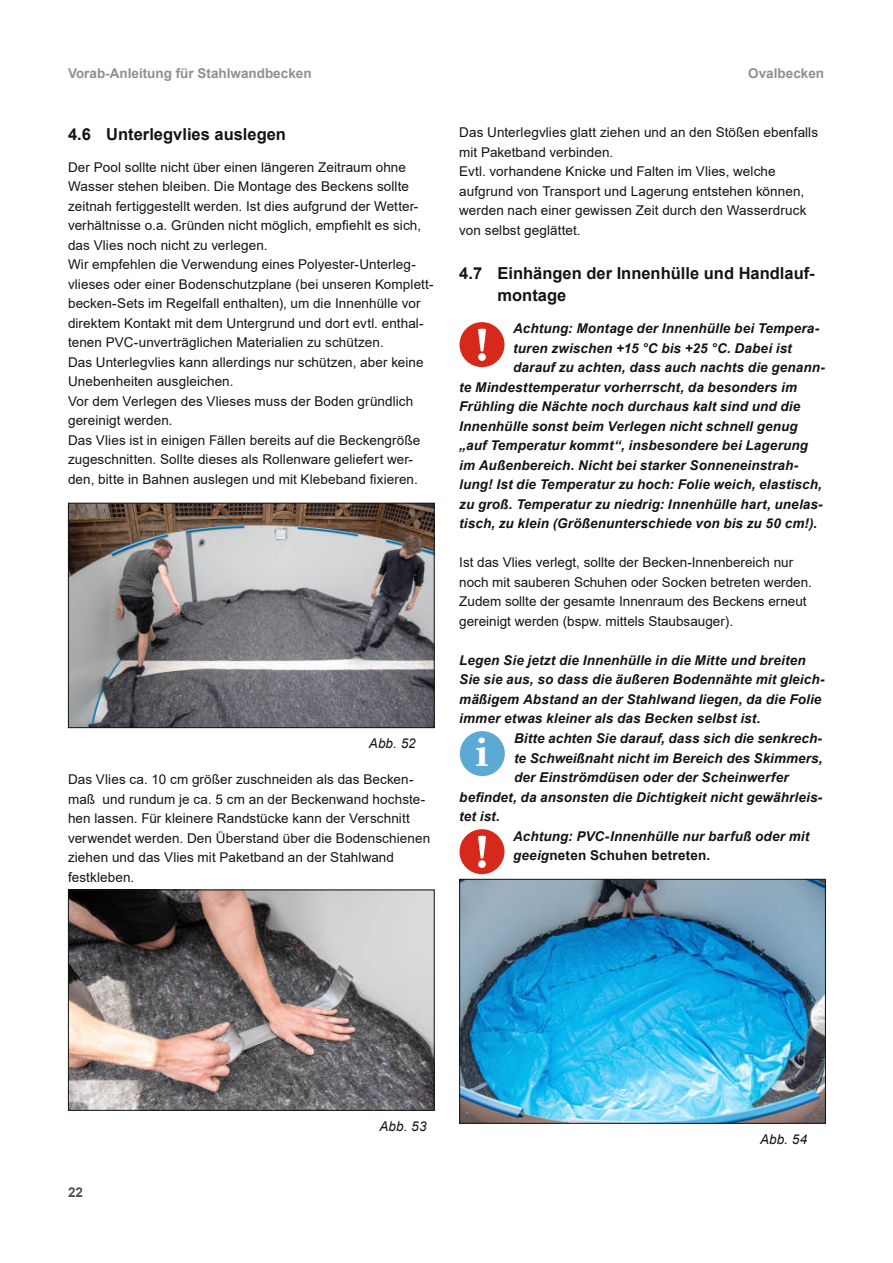
<style>
.page{position:relative;width:893px;height:1263px;background:#fff}
.page>*{position:absolute;margin:0;border:0;box-sizing:border-box;transform-origin:0 0}
.t1{font:700 40.5px "Constantia";color:#fff}
.t2{font:700 16.5px/22.5px "Arial";color:#131413}
.t3{font:13.5px/19.5px "Arial";letter-spacing:.005em;color:#131413}
.t4{font:italic 700 13.5px/19.5px "Arial";letter-spacing:.01em;color:#131413}
.t5{font:700 13.5px "Arial";color:#909090}
.t6{font:700 13.5px "Arial";letter-spacing:.01em;color:#131413}
.t7{font:italic 13.5px "Arial";letter-spacing:.01em;color:#131413}
.t8{font:700 13.5px "Arial";color:#505050}
.s1{font-style:italic}
</style>
<div class="page">
<img style="left:70px;top:505px;width:363px;height:221px">
<div style="left:68px;top:503px;width:367px;height:225px;border:1px solid #131413"></div>
<img style="left:70px;top:891px;width:363px;height:218px">
<div style="left:68px;top:889px;width:367px;height:222px;border:1px solid #131413"></div>
<div style="left:459px;top:322px;width:45px;height:45px;background:#d6291c;border-radius:50%"></div>
<svg style="left:478px;top:328px;width:8px;height:23px"></svg>
<div style="left:478px;top:353px;width:8px;height:8px;background:#fff;border-radius:50%"></div>
<div style="left:460px;top:731px;width:45px;height:45px;background:#5da9d6;border-radius:50%"></div>
<div style="left:459px;top:829px;width:45px;height:45px;background:#d6291c;border-radius:50%"></div>
<svg style="left:478px;top:836px;width:8px;height:22px"></svg>
<div style="left:478px;top:860px;width:8px;height:8px;background:#fff;border-radius:50%"></div>
<img style="left:461px;top:881px;width:363px;height:241px">
<div style="left:459px;top:879px;width:367px;height:245px;border:1px solid #131413"></div>
<p class="t5" style="left:68px;top:68px;width:245px">Vorab-Anleitung für Stahlwandbecken</p>
<p class="t5" style="left:748px;top:68px;width:77px">Ovalbecken</p>
<p class="t2" style="left:68px;top:123px;width:219px">4.6 Unterlegvlies auslegen</p>
<p class="t3" style="left:68px;top:158px;width:367px">Der Pool sollte nicht über einen längeren Zeitraum ohne Wasser stehen bleiben. Die Montage des Beckens sollte zeitnah fertiggestellt werden. Ist dies aufgrund der Wetter&shy;verhältnisse o.a. Gründen nicht möglich, empfiehlt es sich, das Vlies noch nicht zu verlegen.<br>Wir empfehlen die Verwendung eines Polyester-Unterleg&shy;vlieses oder einer Bodenschutzplane (bei unseren Komplett&shy;becken-Sets im Regelfall enthalten), um die Innenhülle vor direktem Kontakt mit dem Untergrund und dort evtl. enthal&shy;tenen PVC-unverträglichen Materialien zu schützen.<br>Das Unterlegvlies kann allerdings nur schützen, aber keine Unebenheiten ausgleichen.<br>Vor dem Verlegen des Vlieses muss der Boden gründlich gereinigt werden.<br>Das Vlies ist in einigen Fällen bereits auf die Beckengröße zugeschnitten. Sollte dieses als Rollenware geliefert wer&shy;den, bitte in Bahnen auslegen und mit Klebeband fixieren.</p>
<p class="t7" style="left:369px;top:738px;width:48px">Abb. 52</p>
<p class="t3" style="left:68px;top:771px;width:364px">Das Vlies ca. 10 cm größer zuschneiden als das Becken&shy;maß und rundum je ca. 5 cm an der Beckenwand hochste&shy;hen lassen. Für kleinere Randstücke kann der Verschnitt verwendet werden. Den Überstand über die Bodenschienen ziehen und das Vlies mit Paketband an der Stahlwand festkleben.</p>
<p class="t3" style="left:459px;top:124px;width:360px">Das Unterlegvlies glatt ziehen und an den Stößen ebenfalls mit Paketband verbinden.<br>Evtl. vorhandene Knicke und Falten im Vlies, welche aufgrund von Transport und Lagerung entstehen können, werden nach einer gewissen Zeit durch den Wasserdruck von selbst geglättet.</p>
<p class="t2" style="left:497px;top:263px;width:319px;text-indent:-38px">4.7 Einhängen der Innenhülle und Handlauf&shy;montage</p>
<p class="t4" style="left:513px;top:320px;width:308px">Achtung: Montage der Innenhülle bei Tempera-</p>
<p class="t4" style="left:513px;top:340px;width:280px">turen zwischen +15 °C bis +25 °C. Dabei ist</p>
<p class="t4" style="left:513px;top:359px;width:313px">darauf zu achten, dass auch nachts die genann-</p>
<p class="t4" style="left:459px;top:379px;width:339px">te Mindesttemperatur vorherrscht, da besonders im</p>
<p class="t4" style="left:459px;top:398px;width:343px">Frühling die Nächte noch durchaus kalt sind und die</p>
<p class="t4" style="left:459px;top:418px;width:340px">Innenhülle sonst beim Verlegen nicht schnell genug</p>
<p class="t4" style="left:459px;top:437px;width:350px">„auf Temperatur kommt“, insbesondere bei Lagerung</p>
<p class="t4" style="left:459px;top:457px;width:341px">im Außenbereich. Nicht bei starker Sonneneinstrah-</p>
<p class="t4" style="left:459px;top:476px;width:364px">lung! Ist die Temperatur zu hoch: Folie weich, elastisch,</p>
<p class="t4" style="left:459px;top:496px;width:365px">zu groß. Temperatur zu niedrig: Innenhülle hart, unelas-</p>
<p class="t4" style="left:459px;top:515px;width:359px">tisch, zu klein (Größenunterschiede von bis zu 50 cm!).</p>
<p class="t3" style="left:459px;top:554px;width:354px">Ist das Vlies verlegt, sollte der Becken-Innenbereich nur noch mit sauberen Schuhen oder Socken betreten werden.<br>Zudem sollte der gesamte Innenraum des Beckens erneut gereinigt werden (bspw. mittels Staubsauger).</p>
<p class="t4" style="left:459px;top:652px;width:367px">Legen Sie jetzt die Innenhülle in die Mitte und breiten Sie sie aus, so dass die äußeren Bodennähte mit gleich&shy;mäßigem Abstand an der Stahlwand liegen, da die Folie immer etwas kleiner als das Becken selbst ist.</p>
<h1 class="t1" style="left:475px;top:728px;width:15px">i</h1>
<p class="t4" style="left:514px;top:730px;width:310px">Bitte achten Sie darauf, dass sich die senkrech-</p>
<p class="t4" style="left:514px;top:749px;width:310px">te Schweißnaht nicht im Bereich des Skimmers,</p>
<p class="t4" style="left:514px;top:769px;width:276px">der Einströmdüsen oder der Scheinwerfer</p>
<p class="t4" style="left:459px;top:787px;width:365px">befindet, da ansonsten die Dichtigkeit nicht gewährleis-</p>
<p class="t4" style="left:459px;top:808px;width:42px">tet ist.</p>
<p class="t4" style="left:513px;top:827px;width:298px">Achtung: PVC-Innenhülle nur barfuß oder mit</p>
<p class="t6" style="left:513px;top:850px;width:199px"><span class="s1">geeig</span>neten Schuhen betreten.</p>
<p class="t8" style="left:68px;top:1187px;width:17px">22</p>
<p class="t7" style="left:379px;top:1121px;width:49px">Abb. 53</p>
<p class="t7" style="left:760px;top:1134px;width:49px">Abb. 54</p>
</div>
